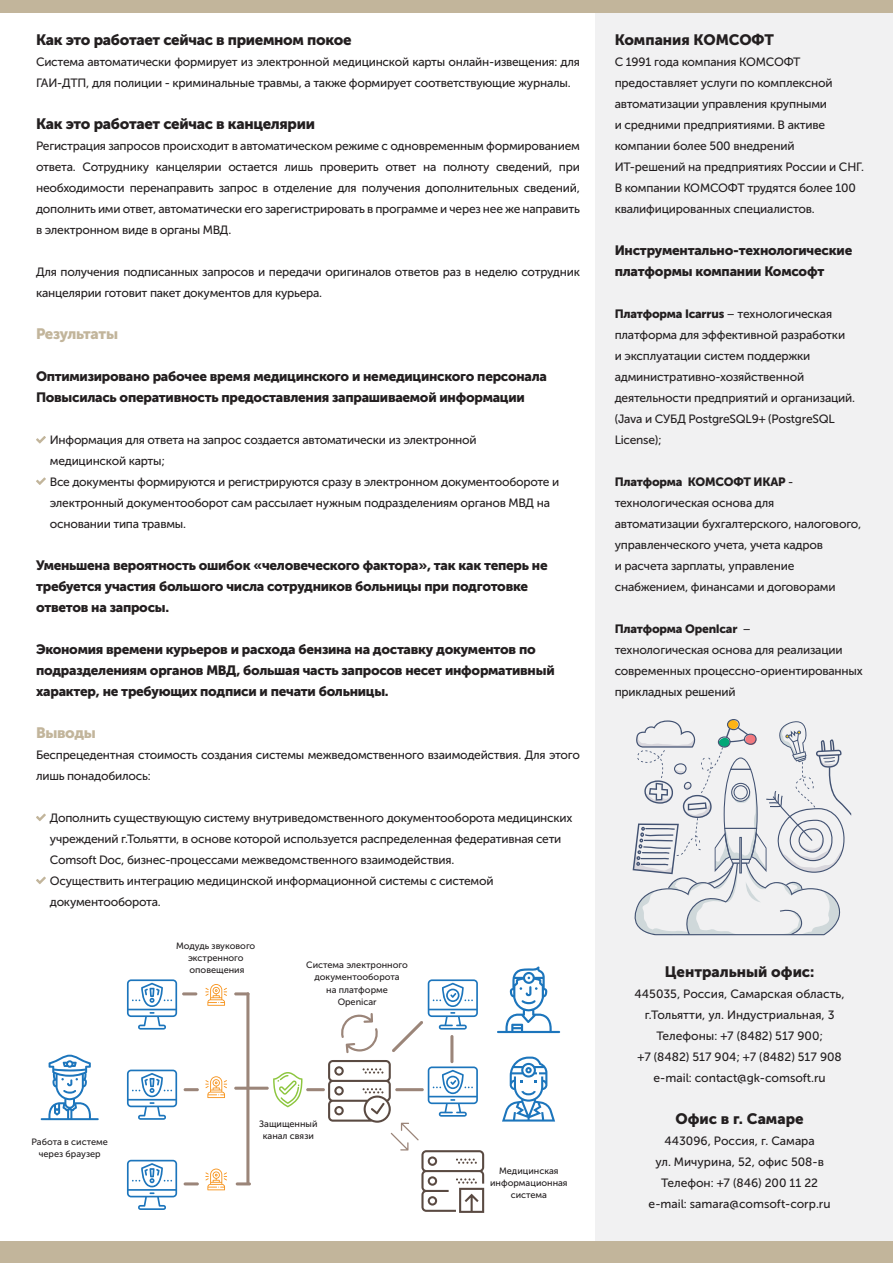
<style>
.page{position:relative;width:893px;height:1263px;background:#fff}
.page>*{position:absolute;margin:0;border:0;box-sizing:border-box;transform-origin:0 0}
.t1{font:15px "Museo Sans Cyrl 900";letter-spacing:-.02em;color:#231f20}
.t2{font:15px "Museo Sans Cyrl 900";color:#231f20}
.t3{font:15px "Museo Sans Cyrl 900";letter-spacing:-.025em;color:#c2b59b}
.t4{font:13.5px/21px "Museo Sans Cyrl 900";letter-spacing:-.02em;color:#231f20}
.t5{font:12px/21px "Museo Sans Cyrl 500";letter-spacing:-.02em;color:#231f20}
.t6{font:12px/21px "Museo Sans Cyrl 500";color:#231f20;text-align:center}
.t7{font:12px "Museo Sans Cyrl 900";letter-spacing:-.015em;color:#231f20}
.t8{font:9.15px/12.1px "Museo Sans Cyrl 500";color:#231f20;text-align:center}
.s1{font-family:"Museo Sans Cyrl 500"}
</style>
<div class="page">
<div style="left:595px;top:13px;width:298px;height:1228px;background:#f1f1f2"></div>
<div style="left:0;top:0;width:893px;height:13px;background:#c2b59b"></div>
<div style="left:0;top:1241px;width:893px;height:21px;background:#c2b59b"></div>
<svg style="left:633px;top:719px;width:218px;height:216px"></svg>
<svg style="left:36px;top:436px;width:10px;height:7px"></svg>
<svg style="left:36px;top:477px;width:10px;height:8px"></svg>
<svg style="left:36px;top:814px;width:10px;height:7px"></svg>
<svg style="left:36px;top:877px;width:10px;height:7px"></svg>
<svg style="left:127px;top:1069px;width:50px;height:51px"></svg>
<svg style="left:127px;top:1160px;width:50px;height:50px"></svg>
<svg style="left:127px;top:979px;width:50px;height:50px"></svg>
<svg style="left:41px;top:1055px;width:58px;height:65px"></svg>
<svg style="left:205px;top:984px;width:22px;height:22px"></svg>
<svg style="left:205px;top:1076px;width:22px;height:22px"></svg>
<svg style="left:205px;top:1168px;width:22px;height:22px"></svg>
<svg style="left:502px;top:1056px;width:53px;height:65px"></svg>
<svg style="left:497px;top:966px;width:63px;height:67px"></svg>
<svg style="left:341px;top:1013px;width:37px;height:40px"></svg>
<svg style="left:273px;top:1072px;width:29px;height:35px"></svg>
<hr style="left:234px;top:992px;width:15px;height:3px;background:#9b8579;border-radius:2px">
<hr style="left:246px;top:992px;width:3px;height:192px;background:#9b8579;border-radius:2px">
<hr style="left:234px;top:1087px;width:15px;height:3px;background:#9b8579;border-radius:2px">
<hr style="left:246px;top:1087px;width:23px;height:3px;background:#9b8579;border-radius:2px">
<hr style="left:306px;top:1088px;width:19px;height:3px;background:#9b8579;border-radius:2px">
<hr style="left:450px;top:1035px;width:3px;height:28px;background:#9b8579;border-radius:2px">
<svg style="left:392px;top:979px;width:86px;height:73px"></svg>
<hr style="left:236px;top:1182px;width:15px;height:3px;background:#9b8579;border-radius:2px">
<hr style="left:182px;top:992px;width:15px;height:3px;background:#9b8579;border-radius:2px">
<hr style="left:184px;top:1088px;width:15px;height:3px;background:#9b8579;border-radius:2px">
<hr style="left:184px;top:1182px;width:15px;height:3px;background:#9b8579;border-radius:2px">
<svg style="left:328px;top:1060px;width:156px;height:153px"></svg>
<p class="t1" style="left:36px;top:31px;width:317px">Как это работает сейчас в приемном покое</p>
<p class="t5" style="left:36px;top:51px;width:545px">Система автоматически формирует из электронной медицинской карты онлайн-извещения: для<br>ГАИ-ДТП, для полиции - криминальные травмы, а также формирует соответствующие журналы.</p>
<p class="t1" style="left:36px;top:115px;width:280px">Как это работает сейчас в канцелярии</p>
<p class="t5" style="left:36px;top:135px;width:545px;text-align:justify">Регистрация запросов происходит в автоматическом режиме с одновременным формированием ответа. Сотруднику канцелярии остается лишь проверить ответ на полноту сведений, при необходимости перенаправить запрос в отделение для получения дополнительных сведений, дополнить ими ответ, автоматически его зарегистрировать в программе и через нее же направить в электронном виде в органы МВД.</p>
<p class="t5" style="left:36px;top:261px;width:545px">Для получения подписанных запросов и передачи оригиналов ответов раз в неделю сотрудник канцелярии готовит пакет документов для курьера.</p>
<p class="t3" style="left:36px;top:325px;width:84px">Результаты</p>
<p class="t4" style="left:36px;top:365px;width:512px">Оптимизировано рабочее время медицинского и немедицинского персонала<br>Повысилась оперативность предоставления запрашиваемой информации</p>
<p class="t5" style="left:50px;top:429px;width:511px">Информация для ответа на запрос создается автоматически из электронной<br>медицинской карты;<br>Все документы формируются и регистрируются сразу в электронном документообороте и электронный документооборот сам рассылает нужным подразделениям органов МВД на основании типа травмы.</p>
<p class="t4" style="left:36px;top:554px;width:513px">Уменьшена вероятность ошибок «человеческого фактора», так как теперь не требуется участия большого числа сотрудников больницы при подготовке ответов на запросы.</p>
<p class="t4" style="left:36px;top:638px;width:520px">Экономия времени курьеров и расхода бензина на доставку документов по подразделениям органов МВД, большая часть запросов несет информативный характер, не требующих подписи и печати больницы.</p>
<p class="t3" style="left:36px;top:724px;width:61px">Выводы</p>
<p class="t5" style="left:36px;top:744px;width:545px">Беспрецедентная стоимость создания системы межведомственного взаимодействия. Для этого лишь понадобилось:</p>
<p class="t5" style="left:50px;top:807px;width:524px">Дополнить существующую систему внутриведомственного документооборота медицинских учреждений г.Тольятти, в основе которой используется распределенная федеративная сети Comsoft Doc, бизнес-процессами межведомственного взаимодействия.<br>Осуществить интеграцию медицинской информационной системы с системой документооборота.</p>
<p class="t8" style="left:32px;top:1136px;width:78px">Работа в системе через браузер</p>
<p class="t8" style="left:176px;top:939px;width:81px">Модудь звукового экстренного оповещения</p>
<p class="t8" style="left:306px;top:959px;width:103px">Система электронного документооборота<br>на платформе<br>Openicar</p>
<p class="t8" style="left:259px;top:1117px;width:60px">Защищенный канал связи</p>
<p class="t8" style="left:490px;top:1164px;width:79px">Медицинская информационная система</p>
<p class="t2" style="left:615px;top:31px;width:161px">Компания КОМСОФТ</p>
<p class="t5" style="left:615px;top:51px;width:251px">С 1991 года компания КОМСОФТ предоставляет услуги по комплексной автоматизации управления крупными<br>и средними предприятиями. В активе компании более 500 внедрений ИТ-решений на предприятиях России и СНГ.<br>В компании КОМСОФТ трудятся более 100 квалифицированных специалистов.</p>
<p class="t4" style="left:615px;top:239px;width:239px">Инструментально-технологические платформы компании Комсофт</p>
<p class="t7" style="left:615px;top:307px;width:219px">Платформа Icarrus <span class="s1">– технологическая</span></p>
<p class="t5" style="left:615px;top:324px;width:242px">платформа для эффективной разработки и эксплуатации систем поддержки административно-хозяйственной деятельности предприятий и организаций. (Java и СУБД PostgreSQL9+ (PostgreSQL License);</p>
<p class="t7" style="left:615px;top:475px;width:180px">Платформа КОМСОФТ ИКАР <span class="s1">-</span></p>
<p class="t5" style="left:615px;top:492px;width:248px">технологическая основа для автоматизации бухгалтерского, налогового, управленческого учета, учета кадров<br>и расчета зарплаты, управление снабжением, финансами и договорами</p>
<p class="t7" style="left:615px;top:622px;width:138px">Платформа OpenIcar <span class="s1">–</span></p>
<p class="t5" style="left:615px;top:639px;width:250px">технологическая основа для реализации современных процессно-ориентированных прикладных решений</p>
<p class="t2" style="left:665px;top:963px;width:151px">Центральный офис:</p>
<p class="t6" style="left:635px;top:983px;width:212px">445035, Россия, Самарская область, г.Тольятти, ул. Индустриальная, 3<br>Телефоны: +7 (8482) 517 900;<br>+7 (8482) 517 904; +7 (8482) 517 908 e-mail: contact@gk-comsoft.ru</p>
<p class="t2" style="left:676px;top:1110px;width:130px">Офис в г. Самаре</p>
<p class="t6" style="left:649px;top:1130px;width:183px">443096, Россия, г. Самара<br>ул. Мичурина, 52, офис 508-в<br>Телефон: +7 (846) 200 11 22 e-mail: samara@comsoft-corp.ru</p>
</div>
